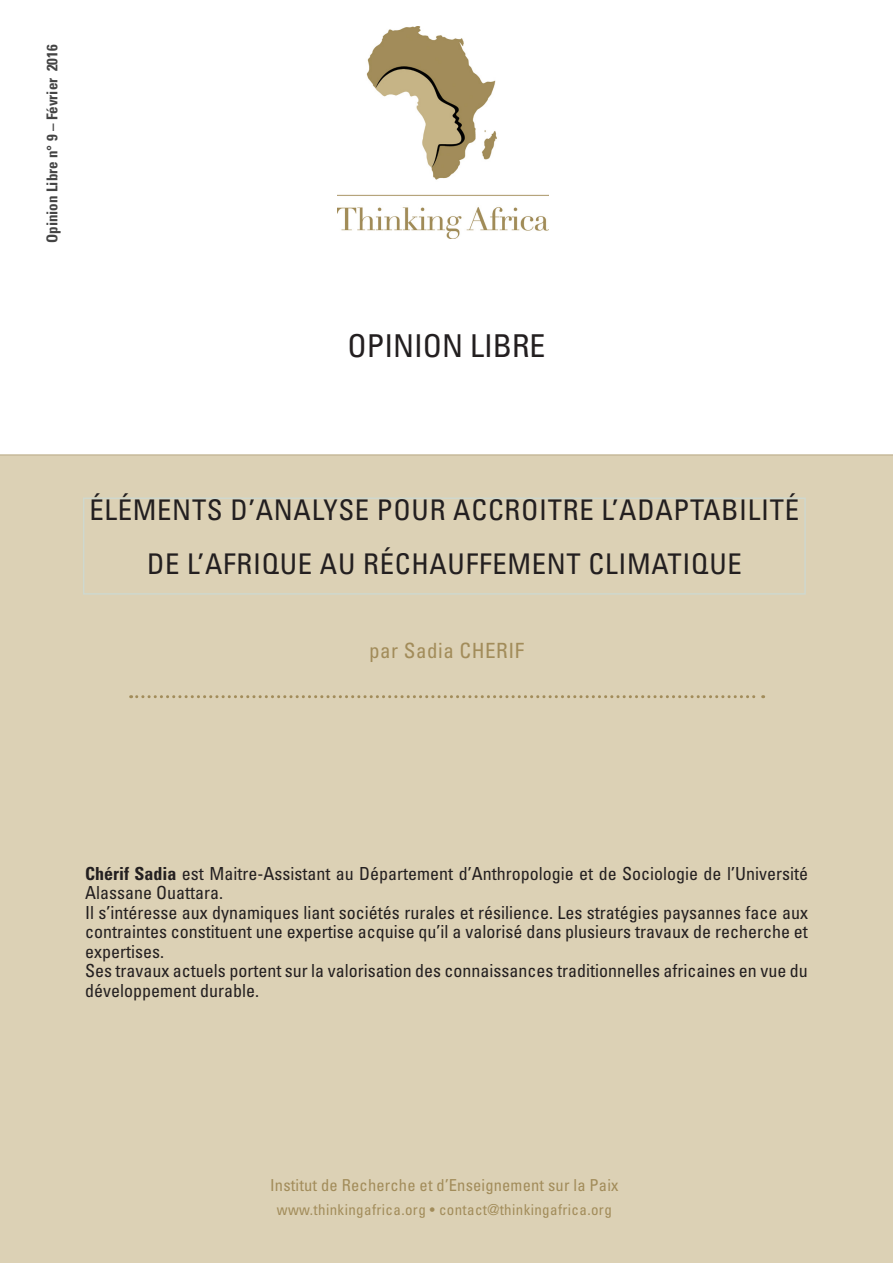
<style>
.page{position:relative;width:893px;height:1263px;background:#fff}
.page>*{position:absolute;margin:0;border:0;box-sizing:border-box;transform-origin:0 0}
.t1{font:condensed 31.5px "Univers LT Std";color:#231f20}
.titre{font:condensed 28.5px/54px "Univers LT Std";letter-spacing:.025em;color:#231f20;text-align:center}
.auteur{font:condensed 21px "Univers LT Std";letter-spacing:.025em;color:#a28c5a}
.paragraphe{font:condensed 18px/19.5px "Univers LT Std";color:#231f20}
.t2{font:condensed 16.5px "Univers LT Std";letter-spacing:.01em;color:#a28c5a}
.t3{font:condensed 15px "Univers LT Std";letter-spacing:.025em;color:#a28c5a}
.t4{font:700 condensed 15px "Univers LT Std";color:#444}
.s1{font-weight:700}
</style>
<div class="page">
<div style="left:0;top:454px;width:893px;height:809px;background:#dcd1b5"></div>
<div style="left:83px;top:497px;width:723px;height:98px;border:2px solid #cfd8ce"></div>
<svg style="left:131px;top:695px;width:633px;height:3px;background:#c6b793"></svg>
<img style="left:338px;top:26px;width:211px;height:213px">
<p class="t4" style="left:43px;top:243px;width:200px;rotate:-90deg">Opinion Libre n° 9 – Février 2016</p>
<p class="t1" style="left:348px;top:326px;width:199px">OPINION LIBRE</p>
<p class="titre" style="left:90px;top:482px;width:711px">ÉLÉMENTS D’ANALYSE POUR ACCROITRE L’ADAPTABILITÉ<br>DE L’AFRIQUE AU RÉCHAUFFEMENT CLIMATIQUE</p>
<p class="auteur" style="left:369px;top:637px;width:156px">par Sadia CHERIF</p>
<p class="paragraphe" style="left:85px;top:863px;width:724px"><span class="s1">Chérif Sadia</span> est Maitre-Assistant au Département d’Anthropologie et de Sociologie de l’Université<br>Alassane Ouattara.</p>
<p class="paragraphe" style="left:85px;top:902px;width:724px;text-align:justify">Il s’intéresse aux dynamiques liant sociétés rurales et résilience. Les stratégies paysannes face aux contraintes constituent une expertise acquise qu’il a valorisé dans plusieurs travaux de recherche et expertises.</p>
<p class="paragraphe" style="left:85px;top:961px;width:724px">Ses travaux actuels portent sur la valorisation des connaissances traditionnelles africaines en vue du développement durable.</p>
<p class="t2" style="left:270px;top:1174px;width:350px">Institut de Recherche et d’Enseignement sur la Paix</p>
<p class="t3" style="left:277px;top:1200px;width:336px">www.thinkingafrica.org • contact@thinkingafrica.org</p>
</div>
